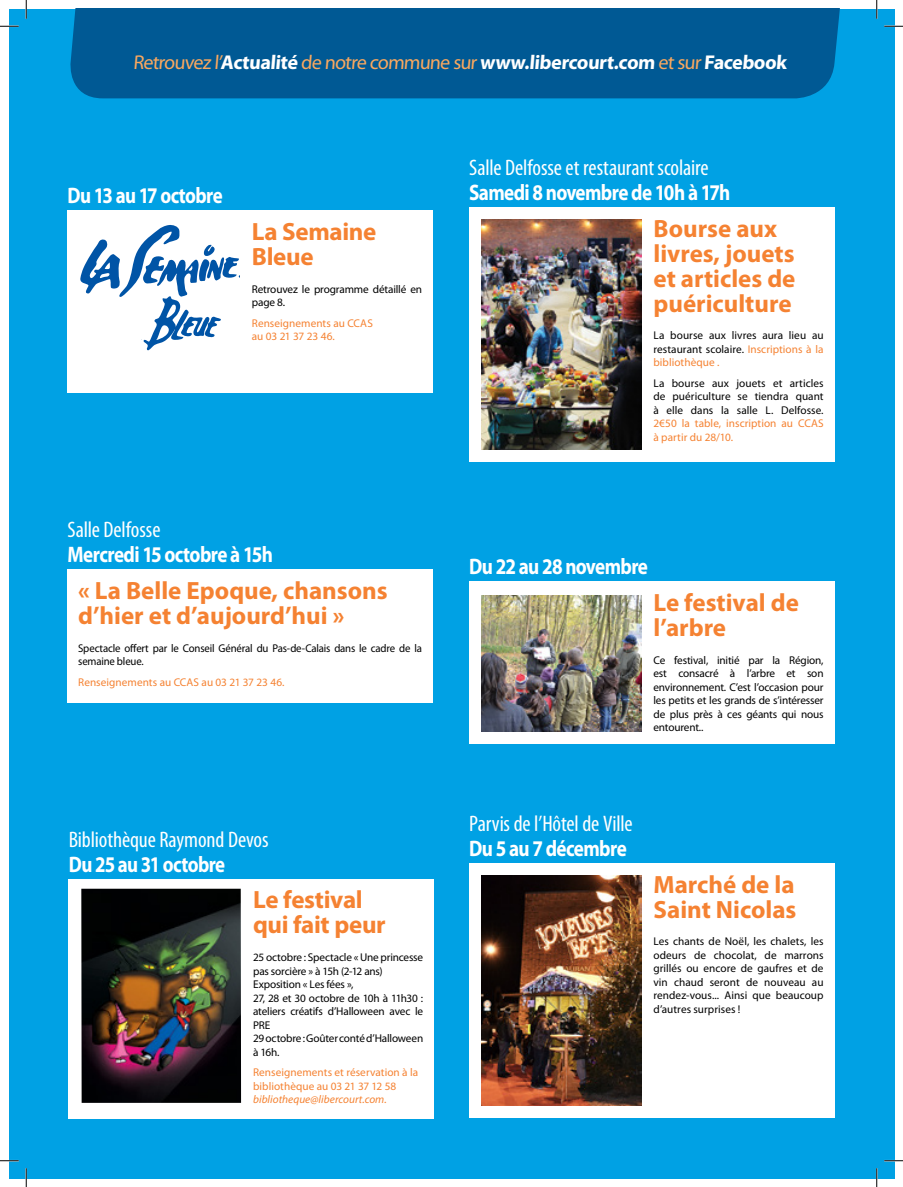
<style>
.page{position:relative;width:903px;height:1187px;background:#fff}
.page>*{position:absolute;margin:0;border:0;box-sizing:border-box;transform-origin:0 0}
.t1{font:700 25px/25px "Myriad Pro";color:#f58232}
.t2{font:condensed 22.5px "Myriad Pro";letter-spacing:-.005em;color:#fff}
.t3{font:700 22.5px "Myriad Pro";letter-spacing:-.035em;color:#fff;scale:.85 1}
.t4{font:700 22.5px "Myriad Pro";letter-spacing:-.035em;color:#fff;scale:.84 1}
.t5{font:700 20px "Myriad Pro";color:#fff}
.t6{font:11.25px/13.5px "Myriad Pro";letter-spacing:-.015em;color:#000;text-align:justify}
.t7{font:11.25px/13.5px "Myriad Pro";letter-spacing:.005em;color:#f58232}
.t8{font:11.25px/13.5px "Myriad Pro";letter-spacing:-.015em;color:#000;scale:.96 1}
.t9{font:italic 11.25px "Myriad Pro";letter-spacing:.005em;color:#f58232}
.s1{font-weight:400;color:#faa85f}
.s2{color:#f58232}
</style>
<div class="page">
<div style="left:9px;top:9px;width:885px;height:1169px;background:#00a1e4"></div>
<div style="left:70px;top:9px;width:770px;height:89px;background:#005994"></div>
<div style="left:469px;top:207px;width:365px;height:255px;background:#fff"></div>
<img style="left:482px;top:219px;width:159px;height:230px">
<div style="left:69px;top:878px;width:365px;height:240px;background:#fff"></div>
<img style="left:81px;top:888px;width:160px;height:214px">
<div style="left:68px;top:569px;width:365px;height:133px;background:#fff"></div>
<div style="left:469px;top:581px;width:365px;height:162px;background:#fff"></div>
<img style="left:482px;top:595px;width:159px;height:137px">
<div style="left:68px;top:211px;width:365px;height:182px;background:#fff"></div>
<svg style="left:80px;top:225px;width:160px;height:126px"></svg>
<div style="left:469px;top:863px;width:365px;height:255px;background:#fff"></div>
<img style="left:482px;top:875px;width:159px;height:229px">
<svg style="left:0;top:25px;width:19px;height:2px"></svg>
<svg style="left:884px;top:25px;width:19px;height:2px"></svg>
<svg style="left:0;top:1159px;width:19px;height:2px"></svg>
<svg style="left:884px;top:1159px;width:19px;height:2px"></svg>
<svg style="left:25px;top:0;width:2px;height:19px"></svg>
<svg style="left:25px;top:1168px;width:2px;height:18px"></svg>
<svg style="left:876px;top:0;width:1px;height:19px"></svg>
<svg style="left:876px;top:1168px;width:1px;height:18px"></svg>
<h3 class="t5" style="left:133px;top:49px;width:655px"><span class="s1">Retrouvez l’</span>Actualité <span class="s1">de notre commune sur</span> www.libercourt.com <span class="s1">et sur</span> Facebook</h3>
<h2 class="t4" style="left:68px;top:181px;width:186px">Du 13 au 17 octobre</h2>
<h1 class="t1" style="left:252px;top:218px;width:126px">La Semaine<br>Bleue</h1>
<p class="t6" style="left:252px;top:282px;width:172px">Retrouvez le programme détaillé en page 8.</p>
<p class="t7" style="left:252px;top:316px;width:122px">Renseignements au CCAS au 03 21 37 23 46.</p>
<h2 class="t2" style="left:68px;top:516px;width:94px">Salle Delfosse</h2>
<h2 class="t3" style="left:68px;top:540px;width:243px">Mercredi 15 octobre à 15h</h2>
<h1 class="t1" style="left:78px;top:577px;width:311px">« La Belle Epoque, chansons d’hier et d’aujourd’hui »</h1>
<p class="t8" style="left:78px;top:641px;width:360px">Spectacle offert par le Conseil Général du Pas-de-Calais dans le cadre de la semaine bleue.</p>
<p class="t7" style="left:78px;top:675px;width:207px">Renseignements au CCAS au 03 21 37 23 46.</p>
<h2 class="t2" style="left:69px;top:825px;width:201px">Bibliothèque Raymond Devos</h2>
<h2 class="t4" style="left:69px;top:849px;width:188px">Du 25 au 31 octobre</h2>
<h1 class="t1" style="left:253px;top:886px;width:134px">Le festival qui fait peur</h1>
<p class="t6" style="left:253px;top:950px;width:172px;text-align:left">25 octobre : Spectacle « Une princesse pas sorcière » à 15h (2-12 ans)<br>Exposition « Les fées »,<br>27, 28 et 30 octobre de 10h à 11h30 : ateliers créatifs d’Halloween avec le<br>PRE<br>29 octobre : Goûter conté d’Halloween à 16h.</p>
<p class="t7" style="left:253px;top:1065px;width:167px">Renseignements et réservation à la bibliothèque au 03 21 37 12 58</p>
<p class="t9" style="left:253px;top:1092px;width:135px">bibliotheque@libercourt.com.</p>
<h2 class="t2" style="left:469px;top:154px;width:241px">Salle Delfosse et restaurant scolaire</h2>
<h2 class="t3" style="left:469px;top:177px;width:309px">Samedi 8 novembre de 10h à 17h</h2>
<h1 class="t1" style="left:653px;top:215px;width:144px">Bourse aux livres, jouets et articles de puériculture</h1>
<p class="t6" style="left:653px;top:328px;width:172px">La bourse aux livres aura lieu au restaurant scolaire. <span class="s2">Inscriptions à la bibliothèque .</span></p>
<p class="t6" style="left:653px;top:376px;width:172px">La bourse aux jouets et articles de puériculture se tiendra quant à elle dans la salle L. Delfosse.</p>
<p class="t7" style="left:653px;top:416px;width:172px">2€50 la table, inscription au CCAS à partir du 28/10.</p>
<h2 class="t3" style="left:469px;top:552px;width:212px">Du 22 au 28 novembre</h2>
<h1 class="t1" style="left:653px;top:589px;width:147px">Le festival de l’arbre</h1>
<p class="t6" style="left:653px;top:653px;width:172px">Ce festival, initié par la Région, est consacré à l’arbre et son environnement. C’est l’occasion pour les petits et les grands de s’intéresser de plus près à ces géants qui nous entourent..</p>
<h2 class="t2" style="left:469px;top:809px;width:165px">Parvis de l’Hôtel de Ville</h2>
<h2 class="t3" style="left:469px;top:833px;width:187px">Du 5 au 7 décembre</h2>
<h1 class="t1" style="left:653px;top:870px;width:144px">Marché de la<br>Saint Nicolas</h1>
<p class="t6" style="left:653px;top:934px;width:172px">Les chants de Noël, les chalets, les odeurs de chocolat, de marrons grillés ou encore de gaufres et de vin chaud seront de nouveau au rendez-vous... Ainsi que beaucoup d’autres surprises !</p>
</div>
